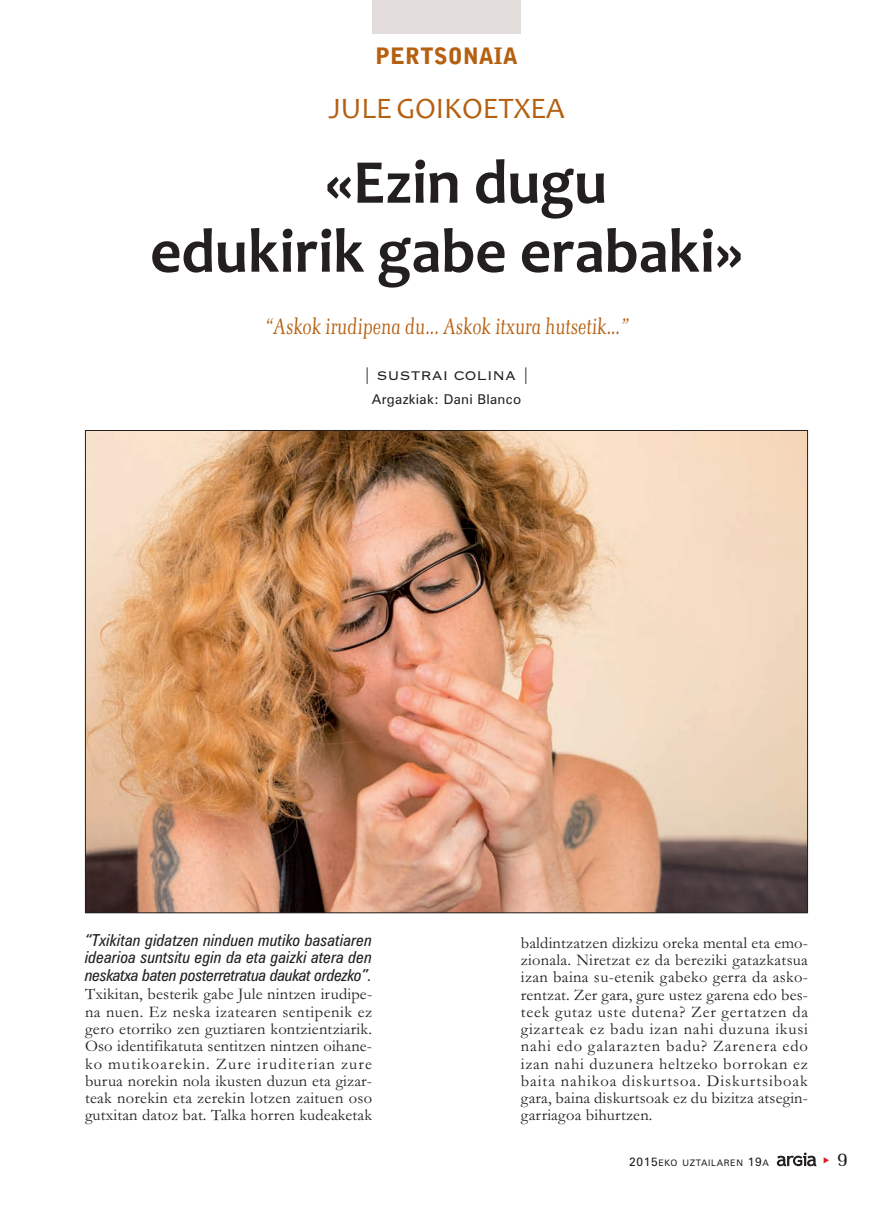
<style>
.page{position:relative;width:893px;height:1212px;background:#fff}
.page>*{position:absolute;margin:0;border:0;box-sizing:border-box;transform-origin:0 0}
.t1{font:700 63px/69px "Candara";color:#231f20}
.t2{font:30px "Candara";color:#b56011}
.t3{font:italic 22.5px "Memoir Condensed";letter-spacing:-.015em;color:#b56011}
.t4{font:900 22.5px "Bell Gothic Std";color:#b56011}
.t5{font:19.5px "Memoir";color:#231f20}
.t6{font:16.5px/17.2px "Garamond";letter-spacing:.01em;color:#231f20;text-align:justify}
.t7{font:italic condensed 16.5px/17.2px "Zurich BT";letter-spacing:-.01em;color:#231f20;text-align:justify}
.t8{font:16.5px "Copperplate Gothic BT";color:#231f20}
.t9{font:13.5px "Zurich BT";letter-spacing:.02em;color:#231f20}
.t10{font:9px "Zurich BT";letter-spacing:.075em;color:#231f20}
.s1{font-style:italic}
.s2{font-size:12px}
</style>
<div class="page">
<svg style="left:777px;top:1152px;width:39px;height:14px"></svg>
<div style="left:372px;top:0;width:149px;height:34px;background:#e2ddda"></div>
<img style="left:87px;top:432px;width:719px;height:479px">
<h3 class="t4" style="left:375px;top:43px;width:144px">PERTSONAIA</h3>
<h2 class="t2" style="left:328px;top:90px;width:238px">JULE GOIKOETXEA</h2>
<h1 class="t1" style="left:150px;top:154px;width:594px;text-indent:175px">«Ezin dugu edukirik gabe erabaki»</h1>
<h3 class="t3" style="left:265px;top:317px;width:365px">“Askok irudipena du... Askok itxura hutsetik...”</h3>
<p class="t8" style="left:363px;top:364px;width:168px">| SUSTRAI COLINA |</p>
<p class="t9" style="left:372px;top:394px;width:151px">Argazkiak: Dani Blanco</p>
<p class="t7" style="left:85px;top:933px;width:288px">“Txikitan gidatzen ninduen mutiko basatiaren idearioa suntsitu egin da eta gaizki atera den neskatxa baten posterretratua daukat ordezko”.</p>
<p class="t6" style="left:85px;top:987px;width:289px">Txikitan, besterik gabe Jule nintzen irudipe&shy;na nuen. Ez neska izatearen sentipenik ez gero etorriko zen guztiaren kontzientziarik.<br>Oso identifikatuta sentitzen nintzen oihane&shy;ko mutikoarekin<span class="s1">.</span> Zure iruditerian zure burua norekin nola ikusten duzun eta gizar&shy;teak norekin eta zerekin lotzen zaituen oso gutxitan datoz bat. Talka horren kudeaketak</p>
<p class="t6" style="left:521px;top:936px;width:289px">baldintzatzen dizkizu oreka mental eta emo&shy;zionala. Niretzat ez da bereziki gatazkatsua izan baina su-etenik gabeko gerra da asko&shy;rentzat. Zer gara, gure ustez garena edo bes&shy;teek gutaz uste dutena? Zer gertatzen da gizarteak ez badu izan nahi duzuna ikusi nahi edo galarazten badu? Zarenera edo izan nahi duzunera heltzeko borrokan ez baita nahikoa diskurtsoa. Diskurtsiboak gara, baina diskurtsoak ez du bizitza atsegin&shy;garriagoa bihurtzen.</p>
<p class="t10" style="left:629px;top:1160px;width:141px"><span class="s2">2015</span>EKO UZTAILAREN <span class="s2">19</span>A</p>
<p class="t5" style="left:837px;top:1147px;width:12px">9</p>
</div>
